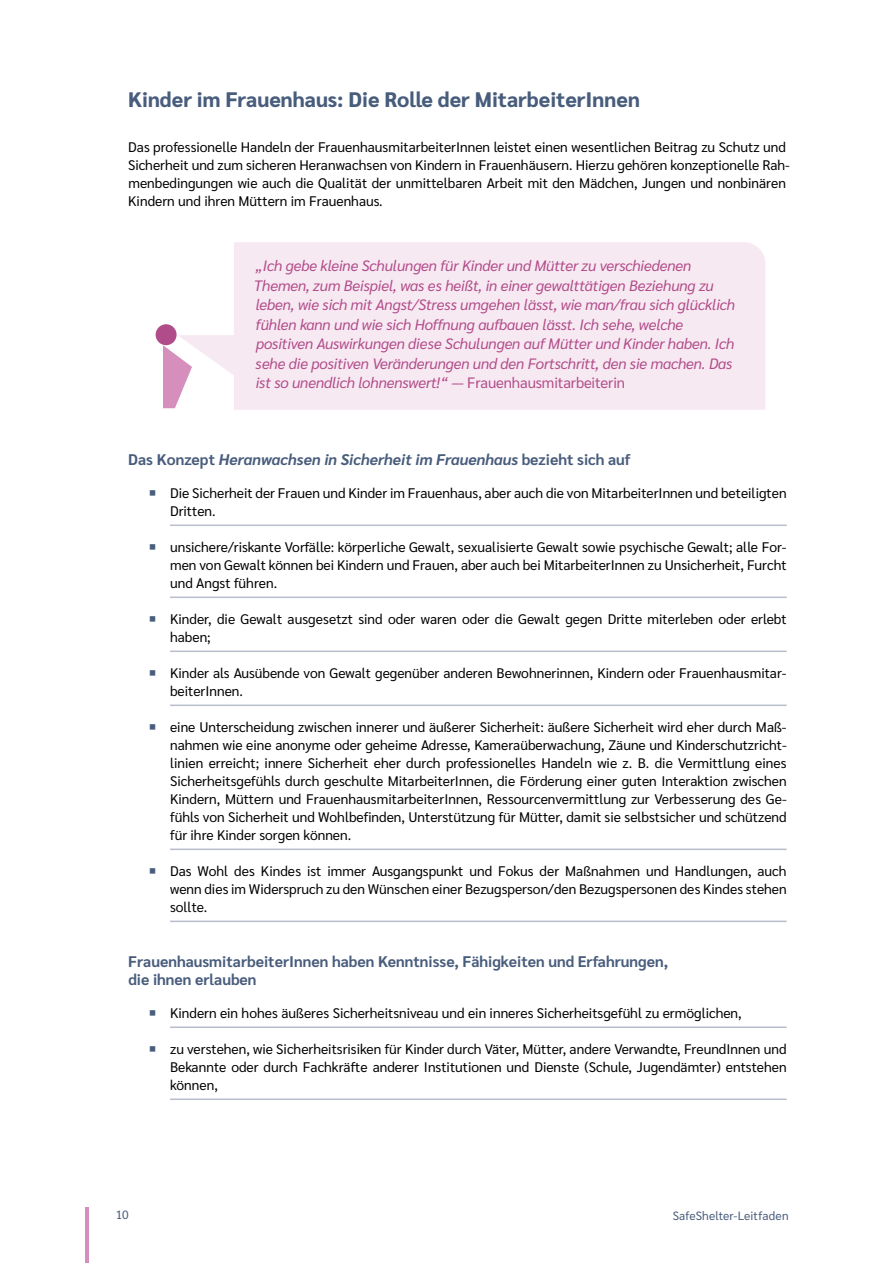
<style>
.page{position:relative;width:893px;height:1263px;background:#fff}
.page>*{position:absolute;margin:0;border:0;box-sizing:border-box;transform-origin:0 0}
.t1{font:800 21px "Sarabun";color:#485c7c}
.t2{font:700 15.3px/18.5px "Sarabun";color:#485c7c}
.t3{font:italic 700 15.3px "Sarabun";color:#485c7c}
.t4{font:italic 15px/19.5px "Sarabun";letter-spacing:-.01em;color:#b14c8a}
.t5{font:13.8px/18px "Sarabun";color:#000}
.t6{font:12px "Sarabun";letter-spacing:.01em;color:#485c7c}
.s1{font-style:normal}
.s2{color:#485c7c}
</style>
<div class="page">
<hr style="left:85px;top:1207px;width:4px;height:56px;background:#d68fbd">
<div style="left:234px;top:242px;width:531px;height:168px;background:#f7e9f2"></div>
<hr style="left:170px;top:524px;width:617px;height:2px;background:#b6beca">
<hr style="left:170px;top:596px;width:617px;height:2px;background:#b6beca">
<hr style="left:170px;top:650px;width:617px;height:2px;background:#b6beca">
<hr style="left:170px;top:704px;width:617px;height:2px;background:#b6beca">
<hr style="left:170px;top:848px;width:617px;height:2px;background:#b6beca">
<hr style="left:170px;top:920px;width:617px;height:2px;background:#b6beca">
<hr style="left:170px;top:1026px;width:617px;height:2px;background:#b6beca">
<hr style="left:170px;top:1098px;width:617px;height:2px;background:#b6beca">
<div style="left:156px;top:324px;width:21px;height:21px;background:#b14c8a;border-radius:50%"></div>
<svg style="left:163px;top:335px;width:71px;height:73px"></svg>
<h1 class="t1" style="left:128px;top:88px;width:513px">Kinder im Frauenhaus: Die Rolle der MitarbeiterInnen</h1>
<p class="t5" style="left:128px;top:139px;width:663px">Das professionelle Handeln der FrauenhausmitarbeiterInnen leistet einen wesentlichen Beitrag zu Schutz und Sicherheit und zum sicheren Heranwachsen von Kindern in Frauenhäusern. Hierzu gehören konzeptionelle Rah&shy;menbedingungen wie auch die Qualität der unmittelbaren Arbeit mit den Mädchen, Jungen und nonbinären Kindern und ihren Müttern im Frauenhaus.</p>
<p class="t4" style="left:254px;top:256px;width:483px">„Ich gebe kleine Schulungen für Kinder und Mütter zu verschiedenen Themen, zum Beispiel, was es heißt, in einer gewalttätigen Beziehung zu leben, wie sich mit Angst/Stress umgehen lässt, wie man/frau sich glücklich fühlen kann und wie sich Hoffnung aufbauen lässt. Ich sehe, welche positiven Auswirkungen diese Schulungen auf Mütter und Kinder haben. Ich sehe die positiven Veränderungen und den Fortschritt, den sie machen. Das ist so unendlich lohnenswert!“ <span class="s1">― Frauenhausmitarbeiterin</span></p>
<p class="t3" style="left:128px;top:451px;width:504px"><span class="s1">Das Konzept</span> Heranwachsen in Sicherheit im Frauenhaus <span class="s1">bezieht sich auf</span></p>
<p class="t5" style="left:170px;top:484px;width:618px;text-indent:-21px"><span class="s2">○</span> Die Sicherheit der Frauen und Kinder im Frauenhaus, aber auch die von MitarbeiterInnen und beteiligten<br>Dritten.</p>
<p class="t5" style="left:170px;top:538px;width:618px;text-align:justify;text-indent:-21px"><span class="s2">○</span> unsichere/riskante Vorfälle: körperliche Gewalt, sexualisierte Gewalt sowie psychische Gewalt; alle For&shy;men von Gewalt können bei Kindern und Frauen, aber auch bei MitarbeiterInnen zu Unsicherheit, Furcht und Angst führen.</p>
<p class="t5" style="left:170px;top:610px;width:618px;text-indent:-21px"><span class="s2">○</span> Kinder, die Gewalt ausgesetzt sind oder waren oder die Gewalt gegen Dritte miterleben oder erlebt haben;</p>
<p class="t5" style="left:170px;top:664px;width:618px;text-indent:-21px"><span class="s2">○</span> Kinder als Ausübende von Gewalt gegenüber anderen Bewohnerinnen, Kindern oder Frauenhausmitar&shy;beiterInnen.</p>
<p class="t5" style="left:170px;top:718px;width:618px;text-align:justify;text-indent:-21px"><span class="s2">○</span> eine Unterscheidung zwischen innerer und äußerer Sicherheit: äußere Sicherheit wird eher durch Maß&shy;nahmen wie eine anonyme oder geheime Adresse, Kameraüberwachung, Zäune und Kinderschutzricht&shy;linien erreicht; innere Sicherheit eher durch professionelles Handeln wie z. B. die Vermittlung eines Sicherheitsgefühls durch geschulte MitarbeiterInnen, die Förderung einer guten Interaktion zwischen Kindern, Müttern und FrauenhausmitarbeiterInnen, Ressourcenvermittlung zur Verbesserung des Ge&shy;fühls von Sicherheit und Wohlbefinden, Unterstützung für Mütter, damit sie selbstsicher und schützend für ihre Kinder sorgen können.</p>
<p class="t5" style="left:170px;top:862px;width:618px;text-align:justify;text-indent:-21px"><span class="s2">○</span> Das Wohl des Kindes ist immer Ausgangspunkt und Fokus der Maßnahmen und Handlungen, auch wenn dies im Widerspruch zu den Wünschen einer Bezugsperson/den Bezugspersonen des Kindes stehen sollte.</p>
<p class="t2" style="left:128px;top:952px;width:541px">FrauenhausmitarbeiterInnen haben Kenntnisse, Fähigkeiten und Erfahrungen, die ihnen erlauben</p>
<p class="t5" style="left:149px;top:1004px;width:594px"><span class="s2">○</span> Kindern ein hohes äußeres Sicherheitsniveau und ein inneres Sicherheitsgefühl zu ermöglichen,</p>
<p class="t5" style="left:170px;top:1040px;width:618px;text-align:justify;text-indent:-21px"><span class="s2">○</span> zu verstehen, wie Sicherheitsrisiken für Kinder durch Väter, Mütter, andere Verwandte, FreundInnen und Bekannte oder durch Fachkräfte anderer Institutionen und Dienste (Schule, Jugendämter) entstehen können,</p>
<p class="t6" style="left:116px;top:1208px;width:14px">10</p>
<p class="t6" style="left:673px;top:1208px;width:117px">SafeShelter-Leitfaden</p>
</div>
